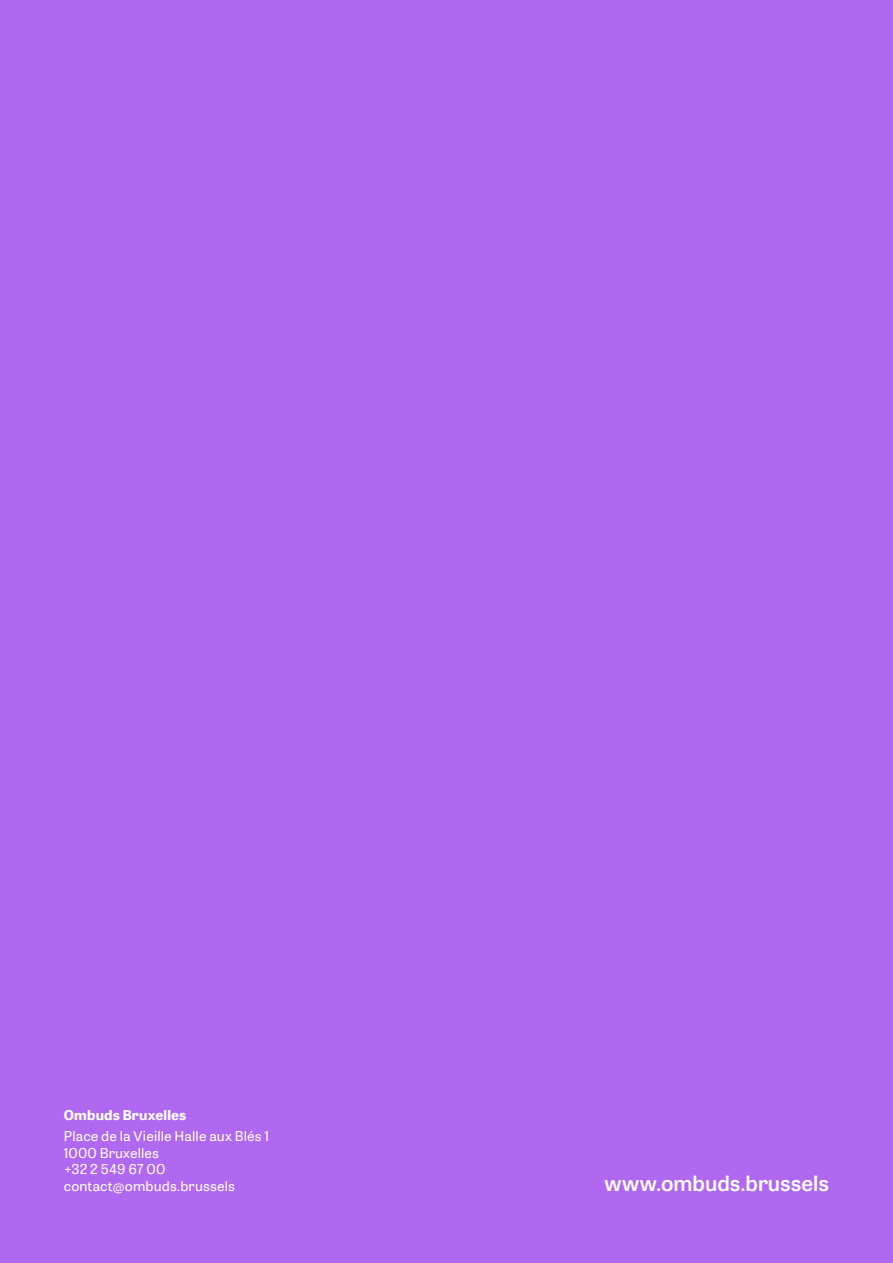
<style>
.page{position:relative;width:893px;height:1263px;background:#b068f0}
.page>*{position:absolute;margin:0;border:0;box-sizing:border-box;transform-origin:0 0}
.t1{font:21px "Tablet Gothic Wide Sb";color:#fff}
.t2{font:13.5px/16.5px "Tablet Gothic Wide";letter-spacing:.01em;color:#fff}
.t3{font:700 13.5px "Tablet Gothic Wide";letter-spacing:.015em;color:#fff}
</style>
<div class="page">
<p class="t3" style="left:64px;top:1105px;width:124px">Ombuds Bruxelles</p>
<p class="t2" style="left:64px;top:1127px;width:207px">Place de la Vieille Halle aux Blés 1<br>1000 Bruxelles<br>+32 2 549 67 00 contact@ombuds.brussels</p>
<h1 class="t1" style="left:605px;top:1168px;width:226px">www.ombuds.brussels</h1>
</div>
